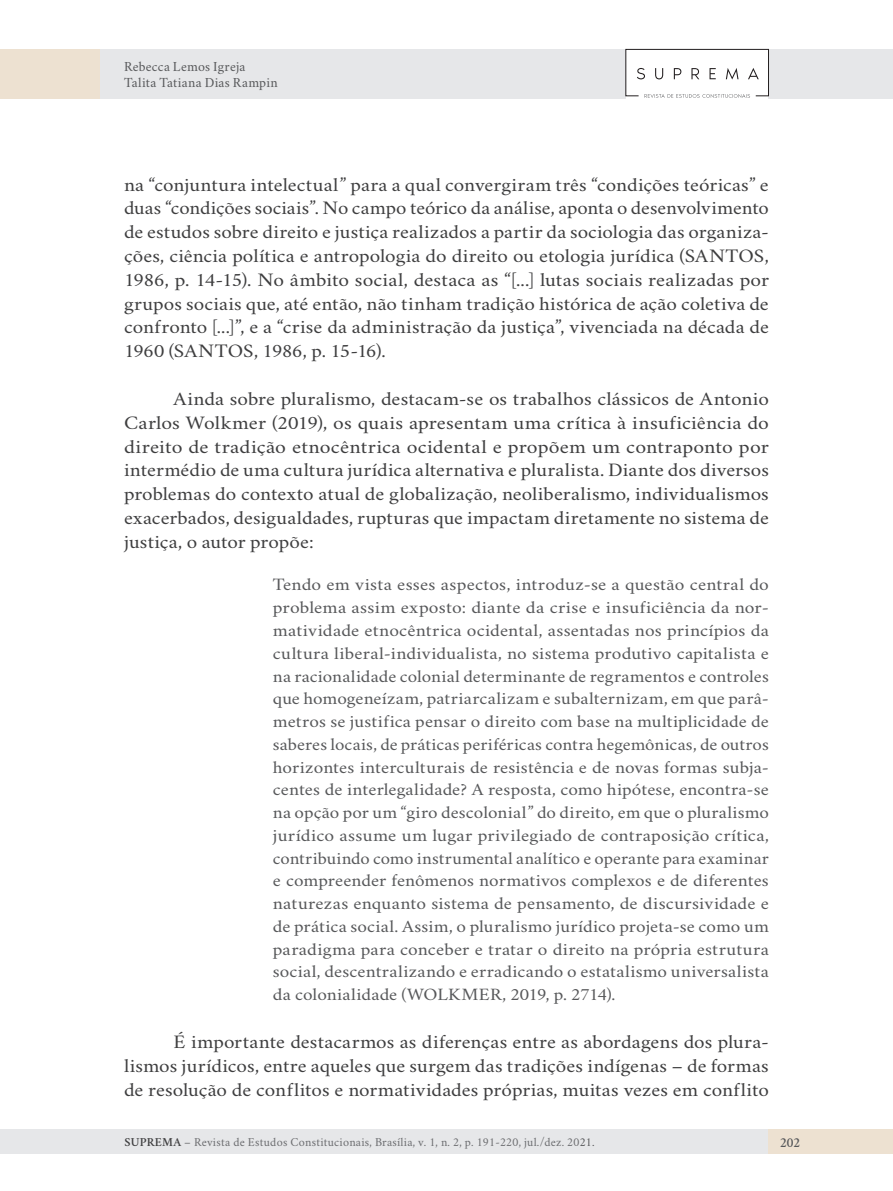
<style>
.page{position:relative;width:893px;height:1191px;background:#fff}
.page>*{position:absolute;margin:0;border:0;box-sizing:border-box;transform-origin:0 0}
.texto_corrido_pt{font:19.25px/23.8px "Crimson";color:#3e3e3f;text-align:justify;scale:1.1 1}
.TEXTO_CORRIDO_COM_R{font:17.5px/22.8px "Crimson";letter-spacing:.005em;color:#57585a;text-align:justify;scale:1.11 1}
.t1{font:14px/15.8px "Crimson";letter-spacing:.02em;color:#57585a}
.t2{font:600 14px "Crimson";color:#57585a}
.t3{font:12.25px "Crimson";letter-spacing:.02em;color:#6c6d70}
.s1{font-weight:600;color:#3e3e3f}
.s2{color:#57585a}
</style>
<div class="page">
<div style="left:0;top:1129px;width:790px;height:25px;background:#e6e7e9"></div>
<div style="left:0;top:49px;width:892px;height:50px;background:#e6e7e9"></div>
<div style="left:768px;top:1129px;width:124px;height:25px;background:#ede1d1"></div>
<div style="left:0;top:49px;width:99px;height:50px;background:#ede1d1"></div>
<div style="left:626px;top:50px;width:142px;height:49px;background:#fff"></div>
<svg style="left:625px;top:48px;width:144px;height:50px"></svg>
<p class="t1" style="left:124px;top:57px;width:155px">Rebecca Lemos Igreja<br>Talita Tatiana Dias Rampin</p>
<p class="texto_corrido_pt" style="left:124px;top:170px;width:588px">na “conjuntura intelectual” para a qual convergiram três “condições teóricas” e duas “condições sociais”. No campo teórico da análise, aponta o desenvolvimento de estudos sobre direito e justiça realizados a partir da sociologia das organiza&shy;ções, ciência política e antropologia do direito ou etologia jurídica (SANTOS, 1986, p. 14-15). No âmbito social, destaca as “[...] lutas sociais realizadas por grupos sociais que, até então, não tinham tradição histórica de ação coletiva de confronto [...]”, e a “crise da administração da justiça”, vivenciada na década de 1960 (SANTOS, 1986, p. 15-16).</p>
<p class="texto_corrido_pt" style="left:124px;top:384px;width:588px;text-indent:50px">Ainda sobre pluralismo, destacam-se os trabalhos clássicos de Antonio Carlos Wolkmer (2019), os quais apresentam uma crítica à insuficiência do direito de tradição etnocêntrica ocidental e propõem um contraponto por intermédio de uma cultura jurídica alternativa e pluralista. Diante dos diversos problemas do contexto atual de globalização, neoliberalismo, individualismos exacerbados, desigualdades, rupturas que impactam diretamente no sistema de justiça, o autor propõe:</p>
<p class="TEXTO_CORRIDO_COM_R" style="left:273px;top:571px;width:448px">Tendo em vista esses aspectos, introduz-se a questão central do problema assim exposto: diante da crise e insuficiência da nor&shy;matividade etnocêntrica ocidental, assentadas nos princípios da cultura liberal-individualista, no sistema produtivo capitalista e na racionalidade colonial determinante de regramentos e controles que homogeneízam, patriarcalizam e subalternizam, em que parâ&shy;metros se justifica pensar o direito com base na multiplicidade de saberes locais, de práticas periféricas contra hegemônicas, de outros horizontes interculturais de resistência e de novas formas subja&shy;centes de interlegalidade? A resposta, como hipótese, encontra-se na opção por um “giro descolonial” do direito, em que o pluralismo jurídico assume um lugar privilegiado de contraposição crítica, contribuindo como instrumental analítico e operante para examinar e compreender fenômenos normativos complexos e de diferentes naturezas enquanto sistema de pensamento, de discursividade e de prática social. Assim, o pluralismo jurídico projeta-se como um paradigma para conceber e tratar o direito na própria estrutura social, descentralizando e erradicando o estatalismo universalista da colonialidade (WOLKMER, 2019, p. 2714).</p>
<p class="texto_corrido_pt" style="left:124px;top:1027px;width:588px;text-indent:50px">É importante destacarmos as diferenças entre as abordagens dos plura&shy;lismos jurídicos, entre aqueles que surgem das tradições indígenas – de formas de resolução de conflitos e normatividades próprias, muitas vezes em conflito</p>
<p class="t3" style="left:125px;top:1132px;width:472px"><span class="s1">SUPREMA</span> – Revista de Estudos Constitucionais, Brasília, v. 1, n. 2, p. 191-220, jul./dez. 20<span class="s2">21.</span></p>
<p class="t2" style="left:780px;top:1132px;width:21px">202</p>
</div>
